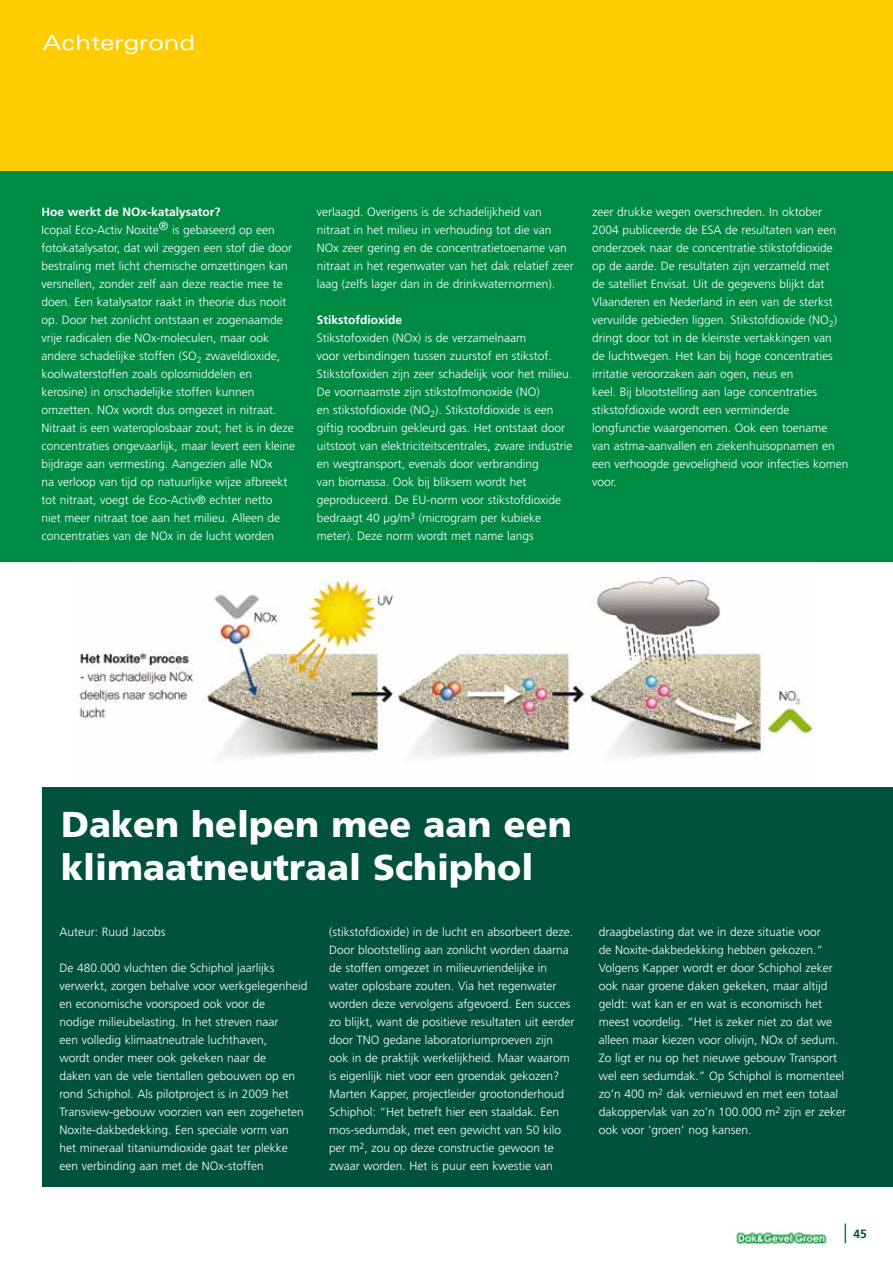
<style>
.page{position:relative;width:893px;height:1263px;background:#fff}
.page>*{position:absolute;margin:0;border:0;box-sizing:border-box;transform-origin:0 0}
.t1{font:900 36px/42px "Frutiger";color:#fff}
.t2{font:expanded 21px "Univers";color:#fff}
.t3{font:300 12px/18px "Frutiger";color:#fff}
.t4{font:700 12px "Frutiger";color:#fff}
.t5{font:700 12px "Frutiger";color:#00523c}
</style>
<div class="page">
<svg style="left:845px;top:1223px;width:1px;height:20px"></svg>
<img style="left:735px;top:1231px;width:92px;height:14px">
<div style="left:43px;top:787px;width:850px;height:399px;background:#00523c"></div>
<div style="left:0;top:0;width:893px;height:171px;background:#fecc00"></div>
<div style="left:0;top:171px;width:893px;height:390px;background:#008b45"></div>
<img style="left:79px;top:574px;width:736px;height:183px">
<h2 class="t2" style="left:43px;top:30px;width:154px">Achtergrond</h2>
<p class="t4" style="left:41px;top:205px;width:181px">Hoe werkt de NOx-katalysator?</p>
<p class="t3" style="left:41px;top:221px;width:255px">Icopal Eco-Activ Noxite® is gebaseerd op een fotokatalysator, dat wil zeggen een stof die door bestraling met licht chemische omzettingen kan versnellen, zonder zelf aan deze reactie mee te doen. Een katalysator raakt in theorie dus nooit op. Door het zonlicht ontstaan er zogenaamde vrije radicalen die NOx-moleculen, maar ook andere schadelijke stoffen (SO<sub>2</sub> zwaveldioxide, koolwaterstoffen zoals oplosmiddelen en kerosine) in onschadelijke stoffen kunnen omzetten. NOx wordt dus omgezet in nitraat.<br>Nitraat is een wateroplosbaar zout; het is in deze concentraties ongevaarlijk, maar levert een kleine bijdrage aan vermesting. Aangezien alle NOx<br>na verloop van tijd op natuurlijke wijze afbreekt tot nitraat, voegt de Eco-Activ® echter netto<br>niet meer nitraat toe aan het milieu. Alleen de concentraties van de NOx in de lucht worden</p>
<p class="t3" style="left:317px;top:203px;width:258px">verlaagd. Overigens is de schadelijkheid van nitraat in het milieu in verhouding tot die van NOx zeer gering en de concentratietoename van nitraat in het regenwater van het dak relatief zeer laag (zelfs lager dan in de drinkwaternormen).</p>
<p class="t4" style="left:317px;top:313px;width:87px">Stikstofdioxide</p>
<p class="t3" style="left:317px;top:329px;width:257px">Stikstofoxiden (NOx) is de verzamelnaam<br>voor verbindingen tussen zuurstof en stikstof.<br>Stikstofoxiden zijn zeer schadelijk voor het milieu.<br>De voornaamste zijn stikstofmonoxide (NO)<br>en stikstofdioxide (NO<sub>2</sub>). Stikstofdioxide is een giftig roodbruin gekleurd gas. Het ontstaat door uitstoot van elektriciteitscentrales, zware industrie en wegtransport, evenals door verbranding<br>van biomassa. Ook bij bliksem wordt het geproduceerd. De EU-norm voor stikstofdioxide bedraagt 40 µg/m<sup>3</sup> (microgram per kubieke meter). Deze norm wordt met name langs</p>
<p class="t3" style="left:592px;top:203px;width:258px">zeer drukke wegen overschreden. In oktober 2004 publiceerde de ESA de resultaten van een onderzoek naar de concentratie stikstofdioxide op de aarde. De resultaten zijn verzameld met<br>de satelliet Envisat. Uit de gegevens blijkt dat Vlaanderen en Nederland in een van de sterkst vervuilde gebieden liggen. Stikstofdioxide (NO<sub>2</sub>) dringt door tot in de kleinste vertakkingen van<br>de luchtwegen. Het kan bij hoge concentraties irritatie veroorzaken aan ogen, neus en<br>keel. Bij blootstelling aan lage concentraties stikstofdioxide wordt een verminderde longfunctie waargenomen. Ook een toename<br>van astma-aanvallen en ziekenhuisopnamen en een verhoogde gevoeligheid voor infecties komen voor.</p>
<h1 class="t1" style="left:61px;top:803px;width:512px">Daken helpen mee aan een klimaatneutraal Schiphol</h1>
<p class="t3" style="left:60px;top:923px;width:108px">Auteur: Ruud Jacobs</p>
<p class="t3" style="left:60px;top:959px;width:250px">De 480.000 vluchten die Schiphol jaarlijks verwerkt, zorgen behalve voor werkgelegenheid en economische voorspoed ook voor de<br>nodige milieubelasting. In het streven naar<br>een volledig klimaatneutrale luchthaven,<br>wordt onder meer ook gekeken naar de<br>daken van de vele tientallen gebouwen op en rond Schiphol. Als pilotproject is in 2009 het Transview-gebouw voorzien van een zogeheten Noxite-dakbedekking. Een speciale vorm van het mineraal titaniumdioxide gaat ter plekke een verbinding aan met de NOx-stoffen</p>
<p class="t3" style="left:329px;top:923px;width:247px">(stikstofdioxide) in de lucht en absorbeert deze.<br>Door blootstelling aan zonlicht worden daarna de stoffen omgezet in milieuvriendelijke in water oplosbare zouten. Via het regenwater worden deze vervolgens afgevoerd. Een succes zo blijkt, want de positieve resultaten uit eerder door TNO gedane laboratoriumproeven zijn ook in de praktijk werkelijkheid. Maar waarom is eigenlijk niet voor een groendak gekozen?<br>Marten Kapper, projectleider grootonderhoud Schiphol: “Het betreft hier een staaldak. Een mos-sedumdak, met een gewicht van 50 kilo per m<sup>2</sup>, zou op deze constructie gewoon te zwaar worden. Het is puur een kwestie van</p>
<p class="t3" style="left:599px;top:923px;width:249px">draagbelasting dat we in deze situatie voor<br>de Noxite-dakbedekking hebben gekozen.” Volgens Kapper wordt er door Schiphol zeker ook naar groene daken gekeken, maar altijd geldt: wat kan er en wat is economisch het meest voordelig. “Het is zeker niet zo dat we alleen maar kiezen voor olivijn, NOx of sedum.<br>Zo ligt er nu op het nieuwe gebouw Transport wel een sedumdak.” Op Schiphol is momenteel zo’n 400 m<sup>2</sup> dak vernieuwd en met een totaal dakoppervlak van zo’n 100.000 m<sup>2</sup> zijn er zeker ook voor ‘groen’ nog kansen.</p>
<p class="t5" style="left:853px;top:1227px;width:15px">45</p>
</div>
